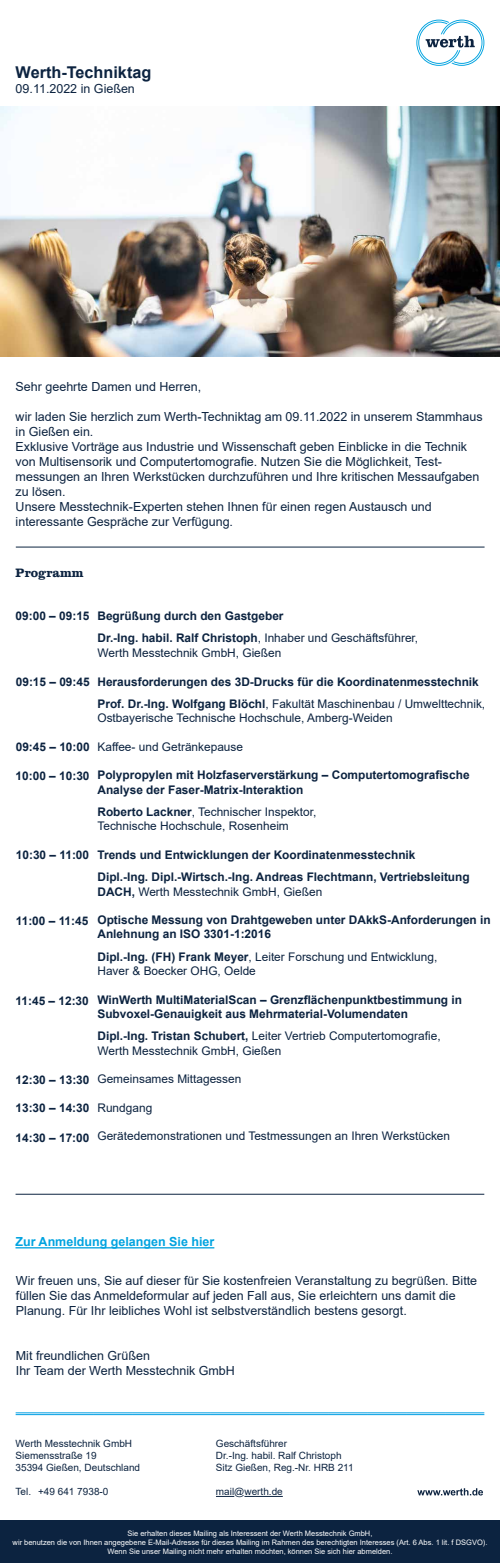
<style>
.page{position:relative;width:500px;height:1563px;background:#fff}
.page>*{position:absolute;margin:0;border:0;box-sizing:border-box;transform-origin:0 0}
.t1{font:700 16.25px "Arial";color:#0c2340}
.t2{font:12.5px/15px "Arial";color:#0c2340}
.t3{font:700 12.5px "Arial";color:#00a3e0}
.t4{font:700 12.5px "Clarendon URW";color:#0c2340}
.t5{font:700 11.88px/22.5px "Arial";color:#0c2340}
.t6{font:11.88px/14.2px "Arial";color:#0c2340}
.t7{font:10px/12px "Arial";color:#0c2340}
.t8{font:7.5px/9px "Arial";color:#fff;text-align:center}
.s1{font-weight:400}
.s2{font-weight:700}
</style>
<div class="page">
<img style="left:0;top:106px;width:500px;height:250px">
<svg style="left:416px;top:20px;width:68px;height:46px"></svg>
<div style="left:0;top:1520px;width:500px;height:42px;background:#0c2340"></div>
<hr style="left:16px;top:1412px;width:39px;height:1px;background:#009fe3">
<hr style="left:16px;top:1414px;width:39px;height:1px;background:#009fe3">
<hr style="left:55px;top:1412px;width:39px;height:1px;background:#009fe3">
<hr style="left:55px;top:1414px;width:39px;height:1px;background:#009fe3">
<hr style="left:94px;top:1412px;width:39px;height:1px;background:#009fe3">
<hr style="left:94px;top:1414px;width:39px;height:1px;background:#009fe3">
<hr style="left:133px;top:1412px;width:39px;height:1px;background:#009fe3">
<hr style="left:133px;top:1414px;width:39px;height:1px;background:#009fe3">
<hr style="left:172px;top:1412px;width:39px;height:1px;background:#009fe3">
<hr style="left:172px;top:1414px;width:39px;height:1px;background:#009fe3">
<hr style="left:211px;top:1412px;width:39px;height:1px;background:#009fe3">
<hr style="left:211px;top:1414px;width:39px;height:1px;background:#009fe3">
<hr style="left:250px;top:1412px;width:39px;height:1px;background:#009fe3">
<hr style="left:250px;top:1414px;width:39px;height:1px;background:#009fe3">
<hr style="left:289px;top:1412px;width:39px;height:1px;background:#009fe3">
<hr style="left:289px;top:1414px;width:39px;height:1px;background:#009fe3">
<hr style="left:328px;top:1412px;width:39px;height:1px;background:#009fe3">
<hr style="left:328px;top:1414px;width:39px;height:1px;background:#009fe3">
<hr style="left:367px;top:1412px;width:39px;height:1px;background:#009fe3">
<hr style="left:367px;top:1414px;width:39px;height:1px;background:#009fe3">
<hr style="left:406px;top:1412px;width:39px;height:1px;background:#009fe3">
<hr style="left:406px;top:1414px;width:39px;height:1px;background:#009fe3">
<hr style="left:445px;top:1412px;width:39px;height:1px;background:#009fe3">
<hr style="left:445px;top:1414px;width:39px;height:1px;background:#009fe3">
<svg style="left:216px;top:1496px;width:18px;height:1px"></svg>
<hr style="left:244px;top:1496px;width:39px;height:1px;background:#0c2340">
<svg style="left:417px;top:1488px;width:66px;height:7px"></svg>
<hr style="left:16px;top:1247px;width:198px;height:1px;background:#00a3e0">
<hr style="left:16px;top:1194px;width:468px;height:1px;background:#0c2340">
<hr style="left:16px;top:547px;width:469px;height:1px;background:#0c2340">
<h1 class="t1" style="left:16px;top:61px;width:137px">Werth-Techniktag</h1>
<p class="t2" style="left:16px;top:81px;width:121px">09.11.2022 in Gießen</p>
<p class="t2" style="left:16px;top:379px;width:187px">Sehr geehrte Damen und Herren,</p>
<p class="t2" style="left:16px;top:409px;width:469px">wir laden Sie herzlich zum Werth-Techniktag am 09.11.2022 in unserem Stammhaus in Gießen ein.<br>Exklusive Vorträge aus Industrie und Wissenschaft geben Einblicke in die Technik von Multisensorik und Computertomografie. Nutzen Sie die Möglichkeit, Test&shy;messungen an Ihren Werkstücken durchzuführen und Ihre kritischen Messaufgaben zu lösen.<br>Unsere Messtechnik-Experten stehen Ihnen für einen regen Austausch und interessante Gespräche zur Verfügung.</p>
<p class="t4" style="left:16px;top:563px;width:69px">Programm</p>
<p class="t5" style="left:16px;top:604px;width:75px">09:00 – 09:15</p>
<p class="t5" style="left:16px;top:670px;width:75px">09:15 – 09:45</p>
<p class="t5" style="left:16px;top:736px;width:75px">09:45 – 10:00</p>
<p class="t5" style="left:16px;top:764px;width:75px">10:00 – 10:30</p>
<p class="t5" style="left:16px;top:844px;width:75px">10:30 – 11:00</p>
<p class="t5" style="left:16px;top:910px;width:74px">11:00 – 11:45</p>
<p class="t5" style="left:16px;top:989px;width:75px">11:45 – 12:30</p>
<p class="t5" style="left:16px;top:1068px;width:75px">12:30 – 13:30</p>
<p class="t5" style="left:16px;top:1097px;width:75px">13:30 – 14:30</p>
<p class="t5" style="left:16px;top:1126px;width:75px">14:30 – 17:00</p>
<p class="t5" style="left:97px;top:604px;width:322px">Begrüßung durch den Gastgeber<br>Dr.-Ing. habil. Ralf Christoph<span class="s1">, Inhaber und Geschäftsführer,</span></p>
<p class="t6" style="left:97px;top:645px;width:185px">Werth Messtechnik GmbH, Gießen</p>
<p class="t5" style="left:97px;top:670px;width:389px">Herausforderungen des 3D-Drucks für die Koordinatenmesstechnik<br>Prof. Dr.-Ing. Wolfgang Blöchl<span class="s1">, Fakultät Maschinenbau / Umwelttechnik,</span></p>
<p class="t6" style="left:97px;top:711px;width:297px">Ostbayerische Technische Hochschule, Amberg-Weiden</p>
<p class="t6" style="left:97px;top:739px;width:147px">Kaffee- und Getränkepause</p>
<p class="t5" style="left:97px;top:768px;width:374px;line-height:14.2px">Polypropylen mit Holzfaserverstärkung – Computertomografische<br>Analyse der Faser-Matrix-Interaktion</p>
<p class="t6" style="left:97px;top:804px;width:220px"><span class="s2">Roberto Lackner</span>, Technischer Inspektor,<br>Technische Hochschule, Rosenheim</p>
<p class="t5" style="left:97px;top:843px;width:374px">Trends und Entwicklungen der Koordinatenmesstechnik<br>Dipl.-Ing. Dipl.-Wirtsch.-Ing. Andreas Flechtmann, Vertriebsleitung</p>
<p class="t6" style="left:97px;top:884px;width:226px"><span class="s2">DACH,</span> Werth Messtechnik GmbH, Gießen</p>
<p class="t5" style="left:97px;top:913px;width:395px;line-height:14.2px">Optische Messung von Drahtgeweben unter DAkkS-Anforderungen in<br>Anlehnung an ISO 3301-1:2016</p>
<p class="t6" style="left:97px;top:949px;width:341px"><span class="s2">Dipl.-Ing. (FH) Frank Meyer</span>, Leiter Forschung und Entwicklung,<br>Haver &amp; Boecker OHG, Oelde</p>
<p class="t5" style="left:97px;top:992px;width:366px;line-height:14.2px">WinWerth MultiMaterialScan – Grenzflächenpunktbestimmung in<br>Subvoxel-Genauigkeit aus Mehrmaterial-Volumendaten</p>
<p class="t6" style="left:97px;top:1029px;width:345px"><span class="s2">Dipl.-Ing. Tristan Schubert,</span> Leiter Vertrieb Computertomografie,<br>Werth Messtechnik GmbH, Gießen</p>
<p class="t6" style="left:97px;top:1071px;width:145px">Gemeinsames Mittagessen</p>
<p class="t6" style="left:97px;top:1100px;width:56px">Rundgang</p>
<p class="t6" style="left:97px;top:1128px;width:354px">Gerätedemonstrationen und Testmessungen an Ihren Werkstücken</p>
<p class="t3" style="left:16px;top:1233px;width:200px">Zur Anmeldung gelangen Sie hier</p>
<p class="t2" style="left:16px;top:1272px;width:463px">Wir freuen uns, Sie auf dieser für Sie kostenfreien Veranstaltung zu begrüßen. Bitte füllen Sie das Anmeldeformular auf jeden Fall aus, Sie erleichtern uns damit die<br>Planung. Für Ihr leibliches Wohl ist selbstverständlich bestens gesorgt.</p>
<p class="t2" style="left:16px;top:1347px;width:221px">Mit freundlichen Grüßen<br>Ihr Team der Werth Messtechnik GmbH</p>
<p class="t7" style="left:16px;top:1437px;width:126px">Werth Messtechnik GmbH<br>Siemensstraße 19<br>35394 Gießen, Deutschland</p>
<p class="t7" style="left:16px;top:1485px;width:94px">Tel. +49 641 7938-0</p>
<p class="t7" style="left:216px;top:1437px;width:139px">Geschäftsführer<br>Dr.-Ing. habil. Ralf Christoph<br>Sitz Gießen, Reg.-Nr. HRB 211</p>
<p class="t7" style="left:216px;top:1485px;width:68px">mail@werth.de</p>
<p class="t8" style="left:13px;top:1528px;width:476px">Sie erhalten dieses Mailing als Interessent der Werth Messtechnik GmbH,<br>wir benutzen die von Ihnen angegebene E-Mail-Adresse für dieses Mailing im Rahmen des berechtigten Interesses (Art. 6 Abs. 1 lit. f DSGVO).<br>Wenn Sie unser Mailing nicht mehr erhalten möchten, können Sie sich hier abmelden.</p>
</div>
